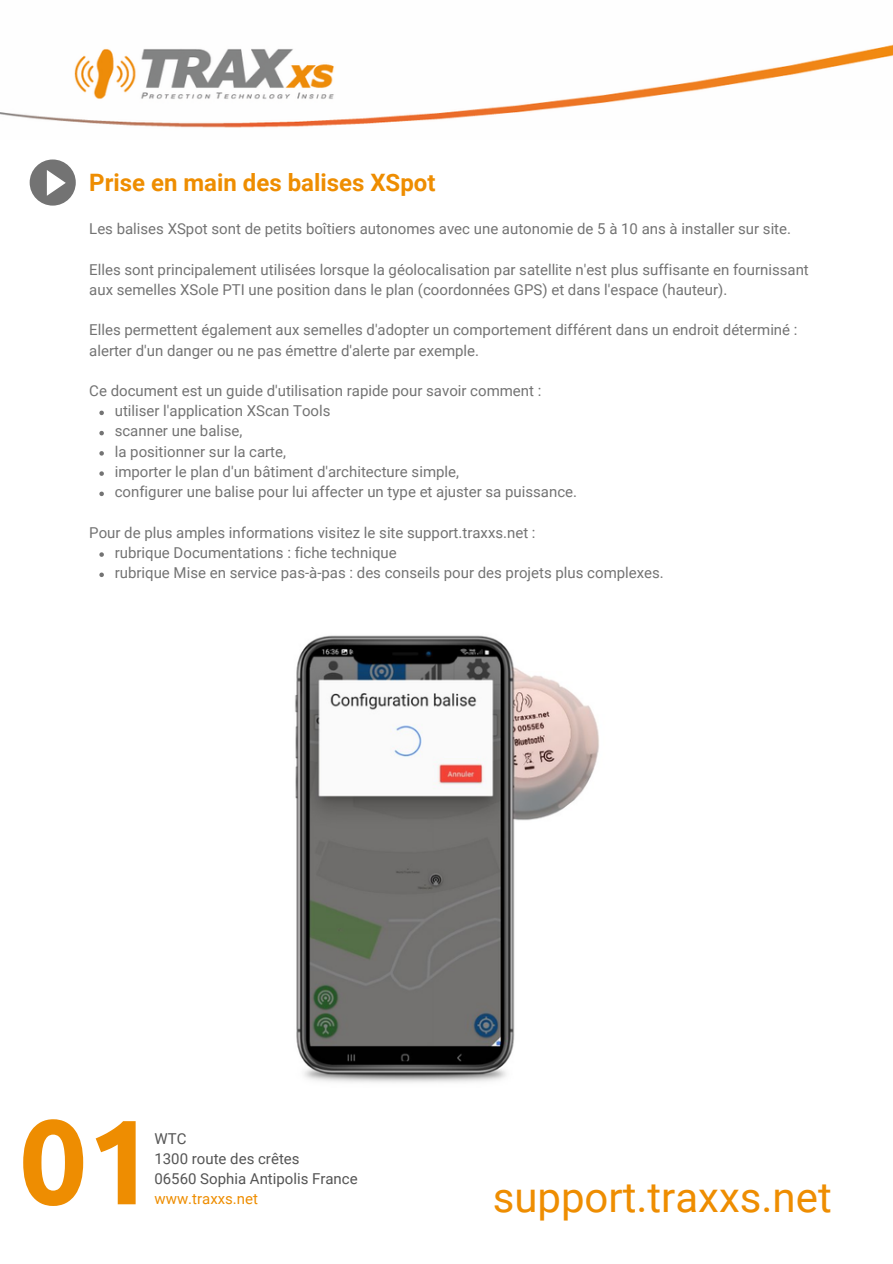
<style>
.page{position:relative;width:893px;height:1264px;background:#fff}
.page>*{position:absolute;margin:0;border:0;box-sizing:border-box;transform-origin:0 0}
.t1{font:700 119.85px "Ubuntu";color:#ee8d01}
.t2{font:42px "Roboto";color:#ee8d01}
.t3{font:700 24px "Roboto";color:#ee8d01}
.t4{font:15px/20.2px "Roboto";color:#737373}
.t5{font:15px "Roboto";color:#545454}
.t6{font:15px "Roboto";color:#ee8d01}
</style>
<div class="page">
<svg style="left:30px;top:159px;width:46px;height:47px"></svg>
<img style="left:0;top:45px;width:892px;height:83px">
<svg style="left:99px;top:410px;width:5px;height:5px"></svg>
<svg style="left:99px;top:431px;width:5px;height:4px"></svg>
<svg style="left:99px;top:451px;width:5px;height:4px"></svg>
<svg style="left:99px;top:471px;width:5px;height:5px"></svg>
<svg style="left:99px;top:491px;width:5px;height:5px"></svg>
<svg style="left:99px;top:552px;width:5px;height:5px"></svg>
<svg style="left:99px;top:572px;width:5px;height:5px"></svg>
<img style="left:295px;top:635px;width:304px;height:448px">
<p class="t3" style="left:89px;top:169px;width:348px">Prise en main des balises XSpot</p>
<p class="t4" style="left:89px;top:219px;width:703px">Les balises XSpot sont de petits boîtiers autonomes avec une autonomie de 5 à 10 ans à installer sur site.</p>
<p class="t4" style="left:89px;top:259px;width:721px">Elles sont principalement utilisées lorsque la géolocalisation par satellite n'est plus suffisante en fournissant aux semelles XSole PTI une position dans le plan (coordonnées GPS) et dans l'espace (hauteur).</p>
<p class="t4" style="left:89px;top:320px;width:709px">Elles permettent également aux semelles d'adopter un comportement différent dans un endroit déterminé : alerter d'un danger ou ne pas émettre d'alerte par exemple.</p>
<p class="t4" style="left:89px;top:381px;width:453px">Ce document est un guide d'utilisation rapide pour savoir comment :</p>
<p class="t4" style="left:115px;top:401px;width:217px">utiliser l'application XScan Tools</p>
<p class="t4" style="left:115px;top:421px;width:129px">scanner une balise,</p>
<p class="t4" style="left:115px;top:441px;width:173px">la positionner sur la carte,</p>
<p class="t4" style="left:115px;top:462px;width:346px">importer le plan d'un bâtiment d'architecture simple,</p>
<p class="t4" style="left:115px;top:482px;width:464px">configurer une balise pour lui affecter un type et ajuster sa puissance.</p>
<p class="t4" style="left:89px;top:522px;width:448px">Pour de plus amples informations visitez le site support.traxxs.net :</p>
<p class="t4" style="left:115px;top:542px;width:283px">rubrique Documentations : fiche technique</p>
<p class="t4" style="left:115px;top:563px;width:550px">rubrique Mise en service pas-à-pas : des conseils pour des projets plus complexes.</p>
<p class="t1" style="left:19px;top:1092px;width:138px">01</p>
<p class="t5" style="left:154px;top:1129px;width:33px">WTC</p>
<p class="t5" style="left:154px;top:1150px;width:146px">1300 route des crêtes</p>
<p class="t5" style="left:154px;top:1170px;width:205px">06560 Sophia Antipolis France</p>
<p class="t6" style="left:154px;top:1190px;width:105px">www.traxxs.net</p>
<p class="t2" style="left:492px;top:1172px;width:340px">support.traxxs.net</p>
</div>
